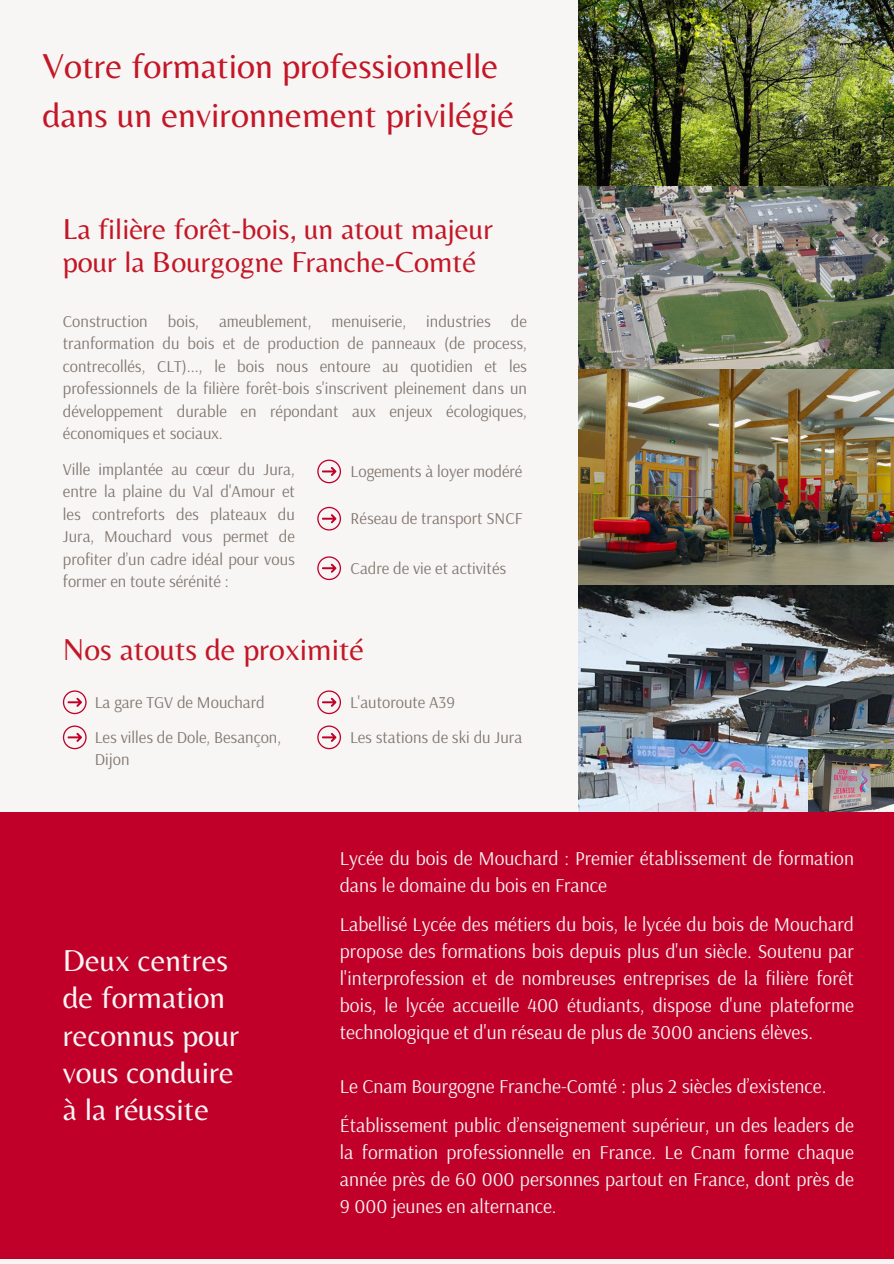
<style>
.page{position:relative;width:894px;height:1264px;background:#fff}
.page>*{position:absolute;margin:0;border:0;box-sizing:border-box;transform-origin:0 0}
.t1{font:36px/49.5px "Belleza";color:#c31727}
.t2{font:31.5px/37.2px "Belleza";color:#f7f6f5}
.t3{font:31.5px "Belleza";color:#c31727}
.t4{font:30px/32.7px "Belleza";color:#c31727}
.t5{font:19.5px/27px "Arsenal";color:#f7f6f5;text-align:justify}
.t6{font:16.5px/22.5px "Arsenal";color:#81766e;text-align:justify}
</style>
<div class="page">
<div style="left:0;top:0;width:893px;height:1263px;background:#f7f6f5"></div>
<svg style="left:317px;top:459px;width:24px;height:24px"></svg>
<svg style="left:317px;top:507px;width:24px;height:23px"></svg>
<svg style="left:317px;top:556px;width:24px;height:24px"></svg>
<svg style="left:317px;top:690px;width:24px;height:24px"></svg>
<svg style="left:63px;top:690px;width:23px;height:24px"></svg>
<svg style="left:317px;top:725px;width:24px;height:24px"></svg>
<svg style="left:63px;top:725px;width:23px;height:24px"></svg>
<img style="left:578px;top:0;width:315px;height:585px">
<img style="left:578px;top:585px;width:315px;height:226px">
<img style="left:808px;top:749px;width:85px;height:62px">
<div style="left:0;top:811px;width:893px;height:447px;background:#c1002a"></div>
<p class="t1" style="left:43px;top:40px;width:472px">Votre formation professionnelle dans un environnement privilégié</p>
<p class="t4" style="left:63px;top:212px;width:431px">La filière forêt-bois, un atout majeur pour la Bourgogne Franche-Comté</p>
<p class="t6" style="left:63px;top:309px;width:465px">Construction bois, ameublement, menuiserie, industries de tranformation du bois et de production de panneaux (de process, contrecollés, CLT)..., le bois nous entoure au quotidien et les professionnels de la filière forêt-bois s'inscrivent pleinement dans un développement durable en répondant aux enjeux écologiques, économiques et sociaux.</p>
<p class="t6" style="left:63px;top:457px;width:233px">Ville implantée au cœur du Jura, entre la plaine du Val d'Amour et les contreforts des plateaux du Jura, Mouchard vous permet de profiter d’un cadre idéal pour vous former en toute sérénité :</p>
<p class="t6" style="left:350px;top:459px;width:173px">Logements à loyer modéré</p>
<p class="t6" style="left:350px;top:506px;width:173px">Réseau de transport SNCF</p>
<p class="t6" style="left:350px;top:556px;width:157px">Cadre de vie et activités</p>
<p class="t3" style="left:63px;top:631px;width:302px">Nos atouts de proximité</p>
<p class="t6" style="left:95px;top:690px;width:171px">La gare TGV de Mouchard</p>
<p class="t6" style="left:350px;top:690px;width:106px">L'autoroute A39</p>
<h1 class="t6" style="left:95px;top:725px;width:188px">Les villes de Dole, Besançon,<br>Dijon</h1>
<h2 class="t6" style="left:350px;top:725px;width:174px">Les stations de ski du Jura</h2>
<p class="t2" style="left:63px;top:941px;width:178px">Deux centres de formation reconnus pour vous conduire à la réussite</p>
<h2 class="t5" style="left:340px;top:844px;width:515px">Lycée du bois de Mouchard : Premier établissement de formation dans le domaine du bois en France</h2>
<p class="t5" style="left:340px;top:910px;width:515px">Labellisé Lycée des métiers du bois, le lycée du bois de Mouchard propose des formations bois depuis plus d'un siècle. Soutenu par l'interprofession et de nombreuses entreprises de la filière forêt bois, le lycée accueille 400 étudiants, dispose d'une plateforme technologique et d'un réseau de plus de 3000 anciens élèves.</p>
<p class="t5" style="left:340px;top:1072px;width:488px">Le Cnam Bourgogne Franche-Comté : plus 2 siècles d’existence.</p>
<p class="t5" style="left:340px;top:1111px;width:515px">Établissement public d’enseignement supérieur, un des leaders de la formation professionnelle en France. Le Cnam forme chaque année près de 60 000 personnes partout en France, dont près de 9 000 jeunes en alternance.</p>
</div>
